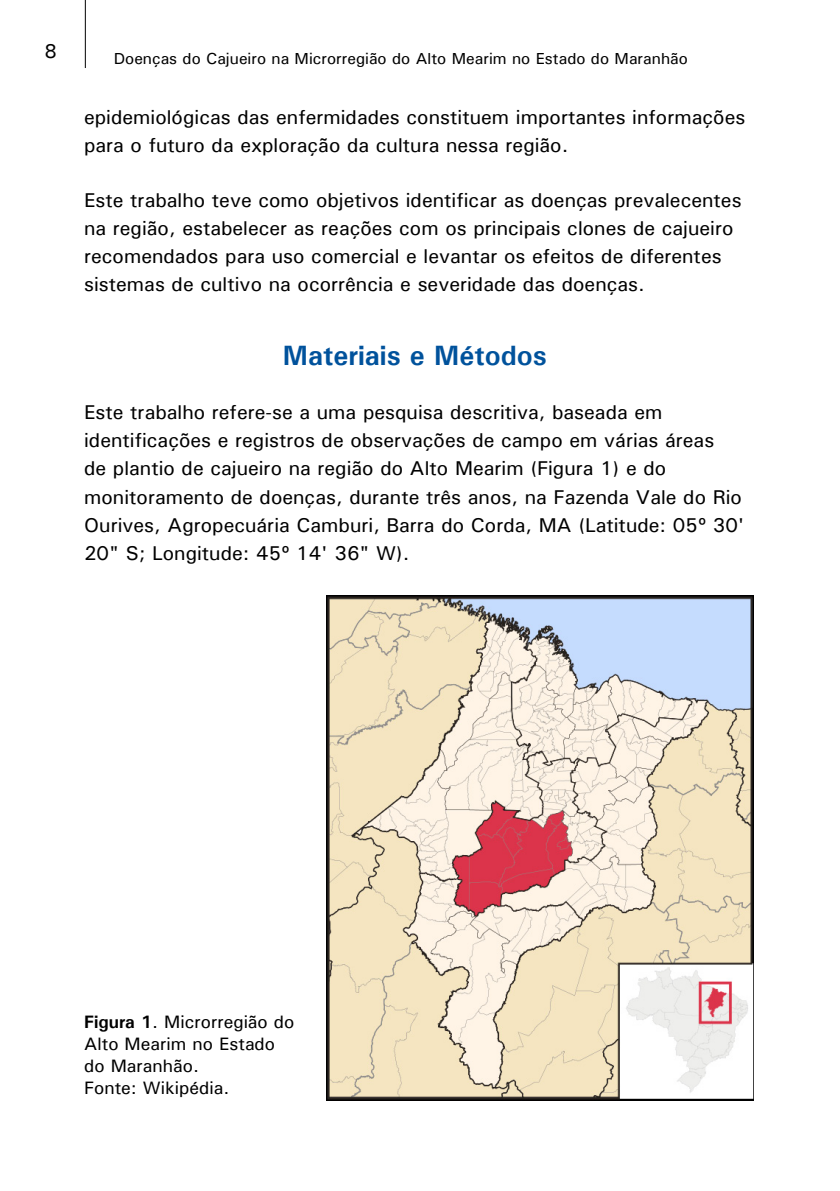
<style>
.page{position:relative;width:840px;height:1191px;background:#fff}
.page>*{position:absolute;margin:0;border:0;box-sizing:border-box;transform-origin:0 0}
.Título_1{font:700 28px "Univers";color:#00529c}
.Corpo_de_texto{font:500 20px/28px "Univers";color:#000}
.Figuras{font:500 18px/22px "Univers";color:#000}
.t1{font:500 16px "Univers";color:#000}
.s1{font-weight:700}
</style>
<div class="page">
<hr style="left:85px;top:0;width:1px;height:68px;background:#000">
<img style="left:326px;top:595px;width:427px;height:505px">
<p class="Corpo_de_texto" style="left:44px;top:36px;width:14px">8</p>
<p class="t1" style="left:114px;top:48px;width:575px">Doenças do Cajueiro na Microrregião do Alto Mearim no Estado do Maranhão</p>
<p class="Corpo_de_texto" style="left:84px;top:103px;width:662px">epidemiológicas das enfermidades constituem importantes informações para o futuro da exploração da cultura nessa região.</p>
<p class="Corpo_de_texto" style="left:84px;top:185px;width:658px">Este trabalho teve como objetivos identificar as doenças prevalecentes na região, estabelecer as reações com os principais clones de cajueiro recomendados para uso comercial e levantar os efeitos de diferentes sistemas de cultivo na ocorrência e severidade das doenças.</p>
<p class="Título_1" style="left:282px;top:338px;width:265px">Materiais e Métodos</p>
<p class="Corpo_de_texto" style="left:84px;top:398px;width:661px">Este trabalho refere-se a uma pesquisa descritiva, baseada em identificações e registros de observações de campo em várias áreas<br>de plantio de cajueiro na região do Alto Mearim (Figura 1) e do monitoramento de doenças, durante três anos, na Fazenda Vale do Rio Ourives, Agropecuária Camburi, Barra do Corda, MA (Latitude: 05º 30' 20" S; Longitude: 45º 14' 36" W).</p>
<p class="Figuras" style="left:84px;top:1010px;width:212px"><span class="s1">Figura 1</span>. Microrregião do<br>Alto Mearim no Estado do Maranhão.</p>
<p class="Figuras" style="left:84px;top:1076px;width:147px">Fonte: Wikipédia.</p>
</div>
